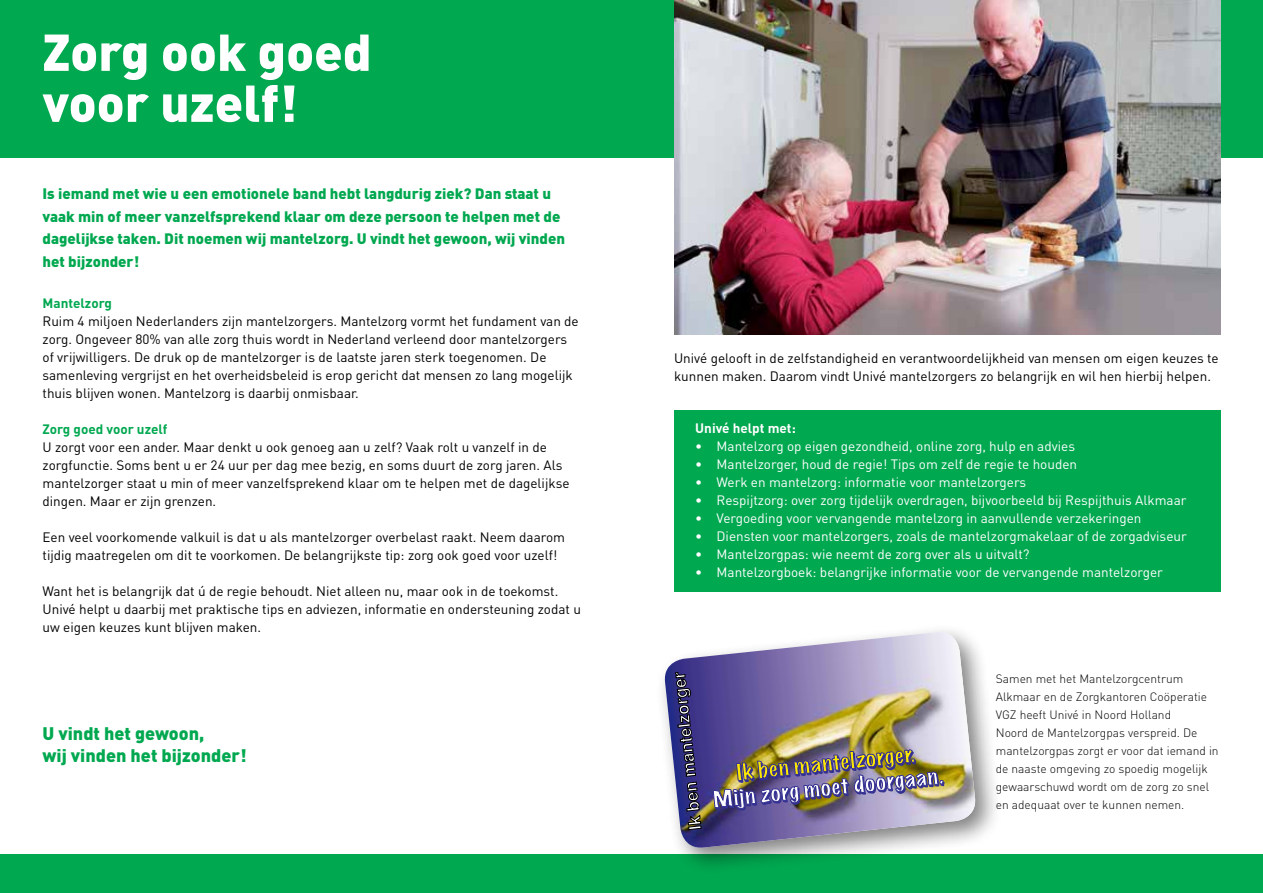
<style>
.page{position:relative;width:1263px;height:893px;background:#fff}
.page>*{position:absolute;margin:0;border:0;box-sizing:border-box;transform-origin:0 0}
.t1{font:900 51px/51px "DIN Pro";color:#fff}
.t2{font:900 18px/22.5px "DIN Pro";color:#00a850}
.t3{font:900 15px/22.5px "DIN Pro";color:#00a850}
.t4{font:13.5px/18px "DIN Pro";color:#000}
.t5{font:13.5px "DIN Pro";color:#fff}
.t6{font:700 13.5px "DIN Pro";color:#00a850}
.t7{font:700 13.5px "DIN Pro";color:#fff}
.t8{font:300 12px/18px "DIN Pro";color:#000}
</style>
<div class="page">
<div style="left:0;top:855px;width:1263px;height:38px;background:#00a850"></div>
<div style="left:0;top:0;width:1263px;height:157px;background:#00a850"></div>
<div style="left:674px;top:410px;width:546px;height:181px;background:#00a850"></div>
<img style="left:674px;top:0;width:546px;height:335px">
<div style="left:655px;top:622px;width:348px;height:253px;background:#000;opacity:.5"></div>
<img style="left:663px;top:632px;width:314px;height:218px">
<h1 class="t1" style="left:43px;top:25px;width:331px">Zorg ook goed voor uzelf!</h1>
<p class="t3" style="left:43px;top:182px;width:524px">Is iemand met wie u een emotionele band hebt langdurig ziek? Dan staat u vaak min of meer vanzelfsprekend klaar om deze persoon te helpen met de dagelijkse taken. Dit noemen wij mantelzorg. U vindt het gewoon, wij vinden het bijzonder!</p>
<p class="t6" style="left:43px;top:294px;width:71px">Mantelzorg</p>
<p class="t4" style="left:43px;top:312px;width:538px">Ruim 4 miljoen Nederlanders zijn mantelzorgers. Mantelzorg vormt het fundament van de zorg. Ongeveer 80% van alle zorg thuis wordt in Nederland verleend door mantelzorgers of vrijwilligers. De druk op de mantelzorger is de laatste jaren sterk toegenomen. De samenleving vergrijst en het overheidsbeleid is erop gericht dat mensen zo lang mogelijk thuis blijven wonen. Mantelzorg is daarbij onmisbaar.</p>
<p class="t6" style="left:43px;top:420px;width:127px">Zorg goed voor uzelf</p>
<p class="t4" style="left:43px;top:438px;width:528px">U zorgt voor een ander. Maar denkt u ook genoeg aan u zelf? Vaak rolt u vanzelf in de zorgfunctie. Soms bent u er 24 uur per dag mee bezig, en soms duurt de zorg jaren. Als mantelzorger staat u min of meer vanzelfsprekend klaar om te helpen met de dagelijkse dingen. Maar er zijn grenzen.</p>
<p class="t4" style="left:43px;top:527px;width:524px">Een veel voorkomende valkuil is dat u als mantelzorger overbelast raakt. Neem daarom tijdig maatregelen om dit te voorkomen. De belangrijkste tip: zorg ook goed voor uzelf!</p>
<p class="t4" style="left:43px;top:581px;width:540px">Want het is belangrijk dat ú de regie behoudt. Niet alleen nu, maar ook in de toekomst.<br>Univé helpt u daarbij met praktische tips en adviezen, informatie en ondersteuning zodat u uw eigen keuzes kunt blijven maken.</p>
<h2 class="t2" style="left:43px;top:721px;width:206px">U vindt het gewoon,<br>wij vinden het bijzonder!</h2>
<p class="t4" style="left:674px;top:348px;width:546px">Univé gelooft in de zelfstandigheid en verantwoordelijkheid van mensen om eigen keuzes te kunnen maken. Daarom vindt Univé mantelzorgers zo belangrijk en wil hen hierbij helpen.</p>
<p class="t7" style="left:695px;top:419px;width:102px">Univé helpt met:</p>
<p class="t5" style="left:695px;top:437px;width:381px">• Mantelzorg op eigen gezondheid, online zorg, hulp en advies</p>
<p class="t5" style="left:695px;top:455px;width:383px">• Mantelzorger, houd de regie! Tips om zelf de regie te houden</p>
<p class="t5" style="left:695px;top:473px;width:333px">• Werk en mantelzorg: informatie voor mantelzorgers</p>
<p class="t5" style="left:695px;top:491px;width:493px">• Respijtzorg: over zorg tijdelijk overdragen, bijvoorbeeld bij Respijthuis Alkmaar</p>
<p class="t5" style="left:695px;top:509px;width:448px">• Vergoeding voor vervangende mantelzorg in aanvullende verzekeringen</p>
<p class="t5" style="left:695px;top:527px;width:493px">• Diensten voor mantelzorgers, zoals de mantelzorgmakelaar of de zorgadviseur</p>
<p class="t5" style="left:695px;top:545px;width:336px">• Mantelzorgpas: wie neemt de zorg over als u uitvalt?</p>
<p class="t5" style="left:695px;top:563px;width:469px">• Mantelzorgboek: belangrijke informatie voor de vervangende mantelzorger</p>
<p class="t8" style="left:996px;top:669px;width:224px">Samen met het Mantelzorgcentrum Alkmaar en de Zorgkantoren Coöperatie VGZ heeft Univé in Noord Holland<br>Noord de Mantelzorgpas verspreid. De mantelzorgpas zorgt er voor dat iemand in de naaste omgeving zo spoedig mogelijk gewaarschuwd wordt om de zorg zo snel en adequaat over te kunnen nemen.</p>
</div>
